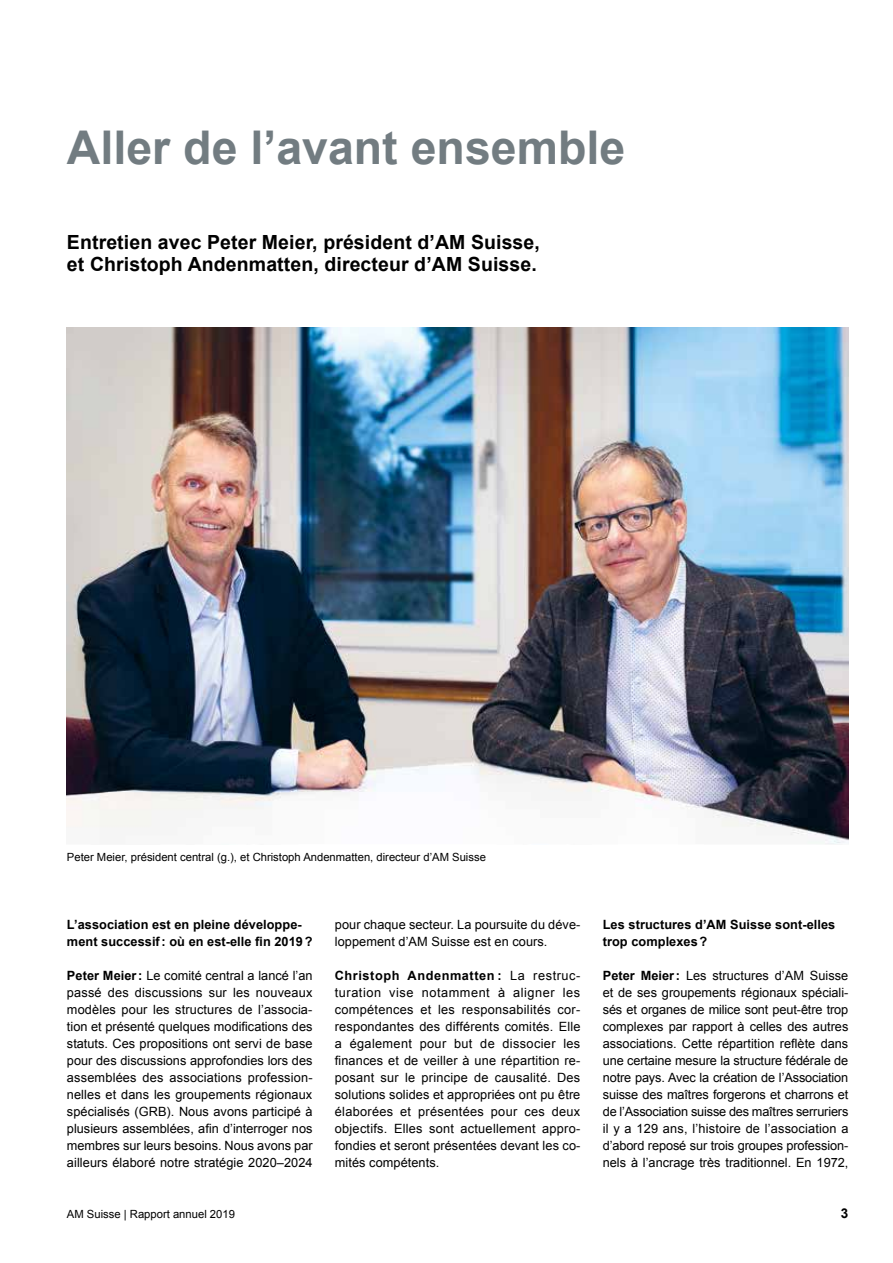
<style>
.page{position:relative;width:893px;height:1263px;background:#fff}
.page>*{position:absolute;margin:0;border:0;box-sizing:border-box;transform-origin:0 0}
.t1{font:700 46.5px "Arial";color:#727c81}
.t2{font:700 19.5px/22.4px "Arial";letter-spacing:.005em;color:#000}
.t3{font:700 13.5px "Arial";color:#000}
.t4{font:12.75px/17px "Arial";letter-spacing:.005em;color:#000;text-align:justify}
.t5{font:700 12.75px/17px "Arial";letter-spacing:.005em;color:#000}
.t6{font:11.25px "Arial";color:#000}
.s1{font-weight:700}
</style>
<div class="page">
<img style="left:67px;top:327px;width:781px;height:517px">
<h1 class="t1" style="left:67px;top:117px;width:560px">Aller de l’avant ensemble</h1>
<h2 class="t2" style="left:67px;top:232px;width:474px">Entretien avec Peter Meier, président d’AM Suisse, et Christoph Andenmatten, directeur d’AM Suisse.</h2>
<p class="t6" style="left:67px;top:850px;width:420px">Peter Meier, président central (g.), et Christoph Andenmatten, directeur d’AM Suisse</p>
<p class="t5" style="left:67px;top:917px;width:247px">L’association est en pleine développe&shy;ment successif: où en est-elle fin 2019?</p>
<p class="t4" style="left:67px;top:967px;width:247px"><span class="s1">Peter Meier:</span> Le comité central a lancé l’an passé des discussions sur les nouveaux modèles pour les structures de l’associa&shy;tion et présenté quelques modifications des statuts. Ces propositions ont servi de base pour des discussions approfondies lors des assemblées des associations profession&shy;nelles et dans les groupements régionaux spécialisés (GRB). Nous avons participé à plusieurs assemblées, afin d’interroger nos membres sur leurs besoins. Nous avons par ailleurs élaboré notre stratégie 2020–2024</p>
<p class="t4" style="left:335px;top:916px;width:247px">pour chaque secteur. La poursuite du déve&shy;loppement d’AM Suisse est en cours.</p>
<p class="t4" style="left:335px;top:967px;width:247px"><span class="s1">Christoph Andenmatten :</span> La restruc&shy;turation vise notamment à aligner les compétences et les responsabilités cor&shy;respondantes des différents comités. Elle a également pour but de dissocier les finances et de veiller à une répartition re&shy;posant sur le principe de causalité. Des solutions solides et appropriées ont pu être élaborées et présentées pour ces deux objectifs. Elles sont actuellement appro&shy;fondies et seront présentées devant les co&shy;mités compétents.</p>
<p class="t5" style="left:603px;top:917px;width:234px">Les structures d’AM Suisse sont-elles trop complexes?</p>
<p class="t4" style="left:603px;top:967px;width:247px"><span class="s1">Peter Meier:</span> Les structures d’AM Suisse et de ses groupements régionaux spéciali&shy;sés et organes de milice sont peut-être trop complexes par rapport à celles des autres associations. Cette répartition reflète dans une certaine mesure la structure fédérale de notre pays. Avec la création de l’Association suisse des maîtres forgerons et charrons et de l’Association suisse des maîtres serruriers il y a 129 ans, l’histoire de l’association a d’abord reposé sur trois groupes profession&shy;nels à l’ancrage très traditionnel. En 1972,</p>
<p class="t6" style="left:67px;top:1206px;width:170px">AM Suisse | Rapport annuel 2019</p>
<p class="t3" style="left:841px;top:1204px;width:9px">3</p>
</div>
